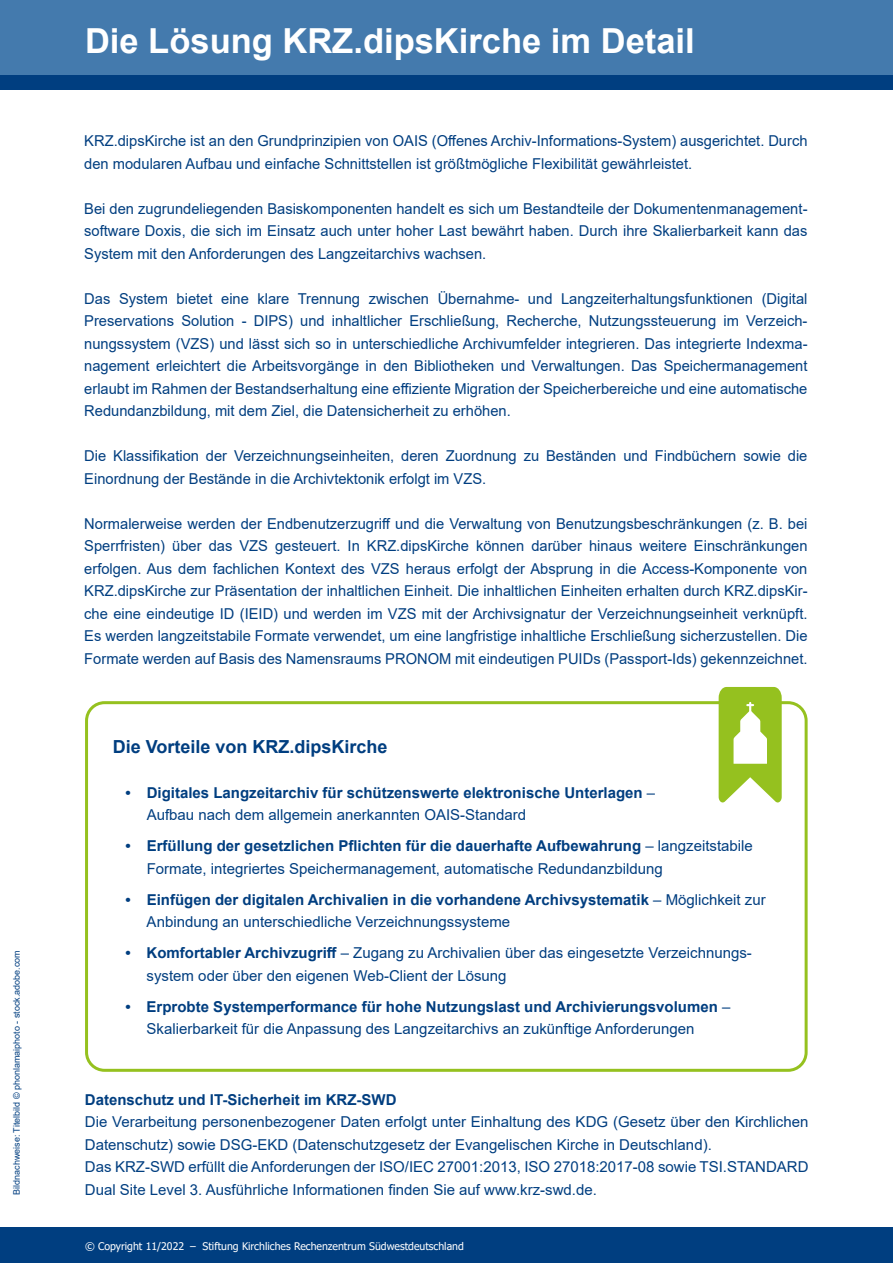
<style>
.page{position:relative;width:893px;height:1263px;background:#fff}
.page>*{position:absolute;margin:0;border:0;box-sizing:border-box;transform-origin:0 0}
.t1{font:700 34.5px "Arial";color:#fff}
.t2{font:700 18px "Arial";color:#003e80}
.t3{font:15px/22.5px "Arial";color:#003e80}
.t4{font:700 15px/22.5px "Arial";color:#003e80}
.t5{font:10.5px "Tahoma";color:#fff}
.t6{font:9px "Arial";color:#003e80}
.s1{font-weight:400}
.s2{font-weight:700}
</style>
<div class="page">
<div style="left:85px;top:701px;width:723px;height:371px;border:3px solid #95c11f;border-radius:18px"></div>
<svg style="left:719px;top:687px;width:63px;height:115px"></svg>
<div style="left:0;top:0;width:893px;height:86px;background:#447aad"></div>
<div style="left:0;top:1227px;width:893px;height:36px;background:#003e80"></div>
<div style="left:0;top:75px;width:893px;height:14px;background:#003e80"></div>
<p class="t6" style="left:11px;top:1195px;width:246px;rotate:-90deg">Bildnachweise: Titelbild © phonlamaiphoto - stock.adobe.com</p>
<h1 class="t1" style="left:85px;top:17px;width:611px">Die Lösung KRZ.dipsKirche im Detail</h1>
<p class="t3" style="left:84px;top:129px;width:725px">KRZ.dipsKirche ist an den Grundprinzipien von OAIS (Offenes Archiv-Informations-System) ausgerichtet. Durch den modularen Aufbau und einfache Schnittstellen ist größtmögliche Flexibilität gewährleistet.</p>
<p class="t3" style="left:84px;top:197px;width:725px;text-align:justify">Bei den zugrundeliegenden Basiskomponenten handelt es sich um Bestandteile der Dokumentenmanagement&shy;software Doxis, die sich im Einsatz auch unter hoher Last bewährt haben. Durch ihre Skalierbarkeit kann das System mit den Anforderungen des Langzeitarchivs wachsen.</p>
<p class="t3" style="left:84px;top:287px;width:725px;text-align:justify">Das System bietet eine klare Trennung zwischen Übernahme- und Langzeiterhaltungsfunktionen (Digital Preservations Solution - DIPS) und inhaltlicher Erschließung, Recherche, Nutzungssteuerung im Verzeich&shy;nungssystem (VZS) und lässt sich so in unterschiedliche Archivumfelder integrieren. Das integrierte Indexma&shy;nagement erleichtert die Arbeitsvorgänge in den Bibliotheken und Verwaltungen. Das Speichermanagement erlaubt im Rahmen der Bestandserhaltung eine effiziente Migration der Speicherbereiche und eine automatische Redundanzbildung, mit dem Ziel, die Datensicherheit zu erhöhen.</p>
<p class="t3" style="left:84px;top:444px;width:725px">Die Klassifikation der Verzeichnungseinheiten, deren Zuordnung zu Beständen und Findbüchern sowie die<br>Einordnung der Bestände in die Archivtektonik erfolgt im VZS.</p>
<p class="t3" style="left:84px;top:512px;width:725px;text-align:justify">Normalerweise werden der Endbenutzerzugriff und die Verwaltung von Benutzungsbeschränkungen (z. B. bei Sperrfristen) über das VZS gesteuert. In KRZ.dipsKirche können darüber hinaus weitere Einschränkungen erfolgen. Aus dem fachlichen Kontext des VZS heraus erfolgt der Absprung in die Access-Komponente von KRZ.dipsKirche zur Präsentation der inhaltlichen Einheit. Die inhaltlichen Einheiten erhalten durch KRZ.dipsKir&shy;che eine eindeutige ID (IEID) und werden im VZS mit der Archivsignatur der Verzeichnungseinheit verknüpft.<br>Es werden langzeitstabile Formate verwendet, um eine langfristige inhaltliche Erschließung sicherzustellen. Die Formate werden auf Basis des Namensraums PRONOM mit eindeutigen PUIDs (Passport-Ids) gekennzeichnet.</p>
<p class="t2" style="left:113px;top:734px;width:276px">Die Vorteile von KRZ.dipsKirche</p>
<p class="t4" style="left:147px;top:781px;width:510px;text-indent:-21px">• Digitales Langzeitarchiv für schützenswerte elektronische Unterlagen <span class="s1">–<br>Aufbau nach dem allgemein anerkannten OAIS-Standard</span></p>
<p class="t3" style="left:147px;top:835px;width:608px;text-indent:-21px"><span class="s2">• Erfüllung der gesetzlichen Pflichten für die dauerhafte Aufbewahrung</span> – langzeitstabile<br>Formate, integriertes Speichermanagement, automatische Redundanzbildung</p>
<p class="t4" style="left:147px;top:888px;width:621px;text-indent:-21px">• Einfügen der digitalen Archivalien in die vorhandene Archivsystematik <span class="s1">– Möglichkeit zur<br>Anbindung an unterschiedliche Verzeichnungssysteme</span></p>
<p class="t3" style="left:147px;top:942px;width:607px;text-indent:-21px"><span class="s2">• Komfortabler Archivzugriff</span> – Zugang zu Archivalien über das eingesetzte Verzeichnungs&shy;system oder über den eigenen Web-Client der Lösung</p>
<p class="t3" style="left:147px;top:995px;width:585px;text-indent:-21px"><span class="s2">• Erprobte Systemperformance für hohe Nutzungslast und Archivierungsvolumen</span> –<br>Skalierbarkeit für die Anpassung des Langzeitarchivs an zukünftige Anforderungen</p>
<p class="t4" style="left:85px;top:1088px;width:313px">Datenschutz und IT-Sicherheit im KRZ-SWD</p>
<p class="t3" style="left:85px;top:1111px;width:725px">Die Verarbeitung personenbezogener Daten erfolgt unter Einhaltung des KDG (Gesetz über den Kirchlichen Datenschutz) sowie DSG-EKD (Datenschutzgesetz der Evangelischen Kirche in Deutschland).<br>Das KRZ-SWD erfüllt die Anforderungen der ISO/IEC 27001:2013, ISO 27018:2017-08 sowie TSI.STANDARD Dual Site Level 3. Ausführliche Informationen finden Sie auf www.krz-swd.de.</p>
<p class="t5" style="left:85px;top:1239px;width:380px">© Copyright 11/2022 – Stiftung Kirchliches Rechenzentrum Südwestdeutschland</p>
</div>
